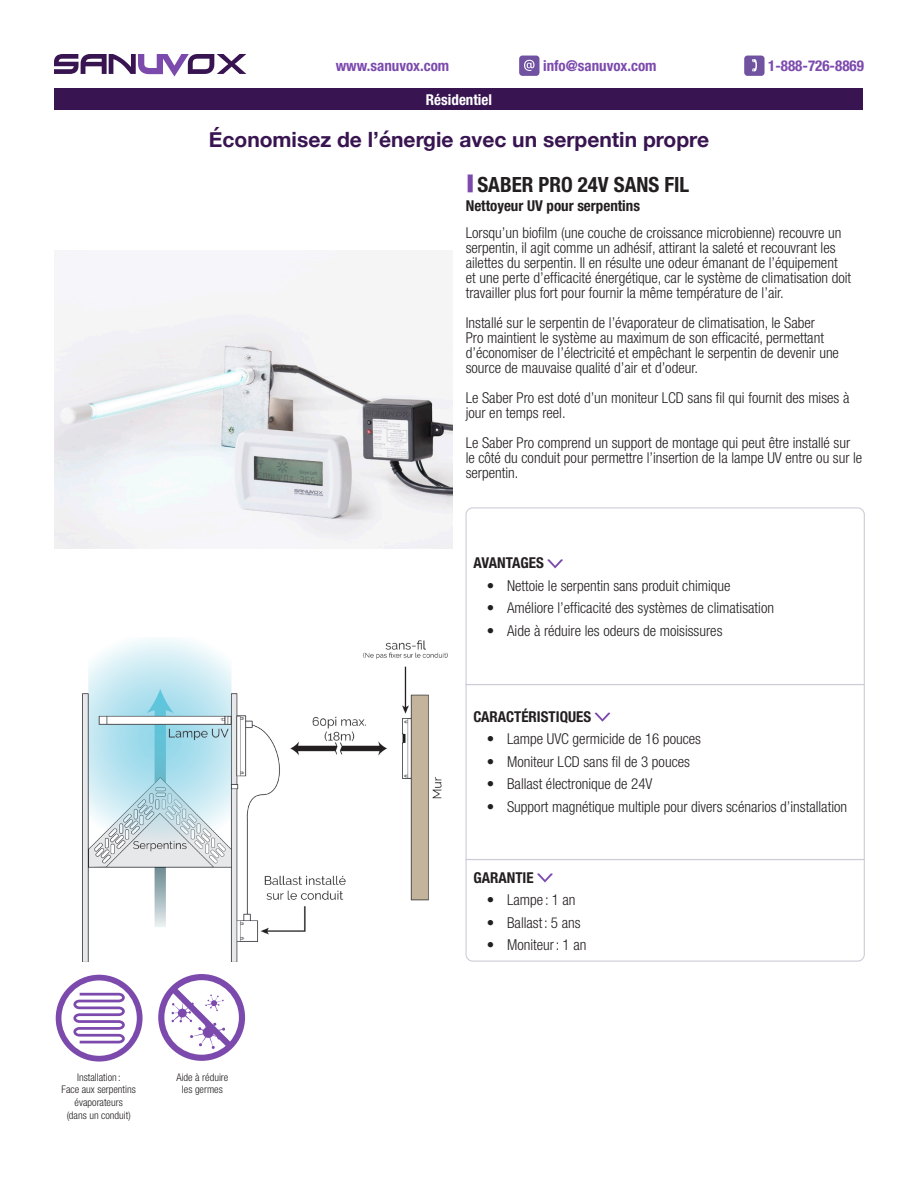
<style>
.page{position:relative;width:918px;height:1188px;background:#fff}
.page>*{position:absolute;margin:0;border:0;box-sizing:border-box;transform-origin:0 0}
.Slogan{font:700 21px "Helvetica Neue";color:#381451}
.Nom_de_produit{font:700 condensed 21px "Helvetica Neue";color:#231f20}
.Description{font:300 condensed 15px/15px "Helvetica Neue";color:#231f20}
.t1{font:700 condensed 15px "Helvetica Neue";color:#7c4aad}
.Sous-titres{font:700 condensed 15px "Helvetica Neue";color:#231f20}
.Type{font:700 condensed 15px "Helvetica Neue";color:#231f20}
.Catégorie{font:700 condensed 15px "Helvetica Neue";color:#fff}
.Légende{font:300 condensed 10.5px/12.6px "Helvetica Neue";color:#231f20;text-align:center}
.s1{font-size:24px;color:#7c4aad}
</style>
<div class="page">
<img style="left:54px;top:275px;width:398px;height:274px">
<svg style="left:54px;top:54px;width:192px;height:23px"></svg>
<div style="left:55px;top:88px;width:808px;height:22px;background:#381451"></div>
<svg style="left:56px;top:975px;width:87px;height:87px"></svg>
<svg style="left:158px;top:974px;width:87px;height:87px"></svg>
<svg style="left:465px;top:507px;width:400px;height:179px"></svg>
<svg style="left:595px;top:713px;width:15px;height:9px"></svg>
<div style="left:466px;top:684px;width:399px;height:176px;border:1px solid #cdcdd7"></div>
<svg style="left:465px;top:858px;width:400px;height:104px"></svg>
<svg style="left:519px;top:56px;width:21px;height:20px"></svg>
<svg style="left:744px;top:56px;width:21px;height:20px"></svg>
<img style="left:82px;top:638px;width:366px;height:324px">
<p class="t1" style="left:336px;top:57px;width:115px">www.sanuvox.com</p>
<p class="t1" style="left:543px;top:57px;width:115px">info@sanuvox.com</p>
<p class="t1" style="left:768px;top:57px;width:97px">1-888-726-8869</p>
<p class="Catégorie" style="left:426px;top:90px;width:68px">Résidentiel</p>
<p class="Slogan" style="left:209px;top:123px;width:502px">Économisez de l’énergie avec un serpentin propre</p>
<p class="Nom_de_produit" style="left:466px;top:172px;width:225px"><span class="s1">|</span>SABER PRO 24V SANS FIL</p>
<p class="Type" style="left:466px;top:197px;width:176px">Nettoyeur UV pour serpentins</p>
<p class="Description" style="left:466px;top:225px;width:387px">Lorsqu’un biofilm (une couche de croissance microbienne) recouvre un serpentin, il agit comme un adhésif, attirant la saleté et recouvrant les ailettes du serpentin. Il en résulte une odeur émanant de l’équipement et une perte d’efficacité énergétique, car le système de climatisation doit travailler plus fort pour fournir la même température de l’air.</p>
<p class="Description" style="left:466px;top:315px;width:375px">Installé sur le serpentin de l’évaporateur de climatisation, le Saber<br>Pro maintient le système au maximum de son efficacité, permettant d’économiser de l’électricité et empêchant le serpentin de devenir une source de mauvaise qualité d’air et d’odeur.</p>
<p class="Description" style="left:466px;top:390px;width:385px">Le Saber Pro est doté d’un moniteur LCD sans fil qui fournit des mises à jour en temps reel.</p>
<p class="Description" style="left:466px;top:435px;width:398px">Le Saber Pro comprend un support de montage qui peut être installé sur le côté du conduit pour permettre l’insertion de la lampe UV entre ou sur le serpentin.</p>
<p class="Sous-titres" style="left:473px;top:554px;width:72px">AVANTAGES</p>
<p class="Description" style="left:487px;top:578px;width:245px">• Nettoie le serpentin sans produit chimique</p>
<p class="Description" style="left:487px;top:601px;width:289px">• Améliore l’efficacité des systèmes de climatisation</p>
<p class="Description" style="left:487px;top:623px;width:237px">• Aide à réduire les odeurs de moisissures</p>
<p class="Sous-titres" style="left:473px;top:707px;width:119px">CARACTÉRISTIQUES</p>
<p class="Description" style="left:487px;top:731px;width:216px">• Lampe UVC germicide de 16 pouces</p>
<p class="Description" style="left:487px;top:754px;width:205px">• Moniteur LCD sans fil de 3 pouces</p>
<p class="Description" style="left:487px;top:776px;width:167px">• Ballast électronique de 24V</p>
<p class="Description" style="left:487px;top:799px;width:362px">• Support magnétique multiple pour divers scénarios d’installation</p>
<p class="Sous-titres" style="left:473px;top:868px;width:62px">GARANTIE</p>
<p class="Description" style="left:487px;top:892px;width:90px">• Lampe : 1 an</p>
<p class="Description" style="left:487px;top:915px;width:95px">• Ballast : 5 ans</p>
<p class="Description" style="left:487px;top:937px;width:101px">• Moniteur: 1 an</p>
<p class="Légende" style="left:77px;top:1071px;width:45px">Installation :</p>
<p class="Légende" style="left:62px;top:1083px;width:76px">Face aux serpentins</p>
<p class="Légende" style="left:75px;top:1096px;width:50px">évaporateurs</p>
<p class="Légende" style="left:67px;top:1108px;width:66px">(dans un conduit)</p>
<p class="Légende" style="left:176px;top:1071px;width:53px">Aide à réduire les germes</p>
</div>
